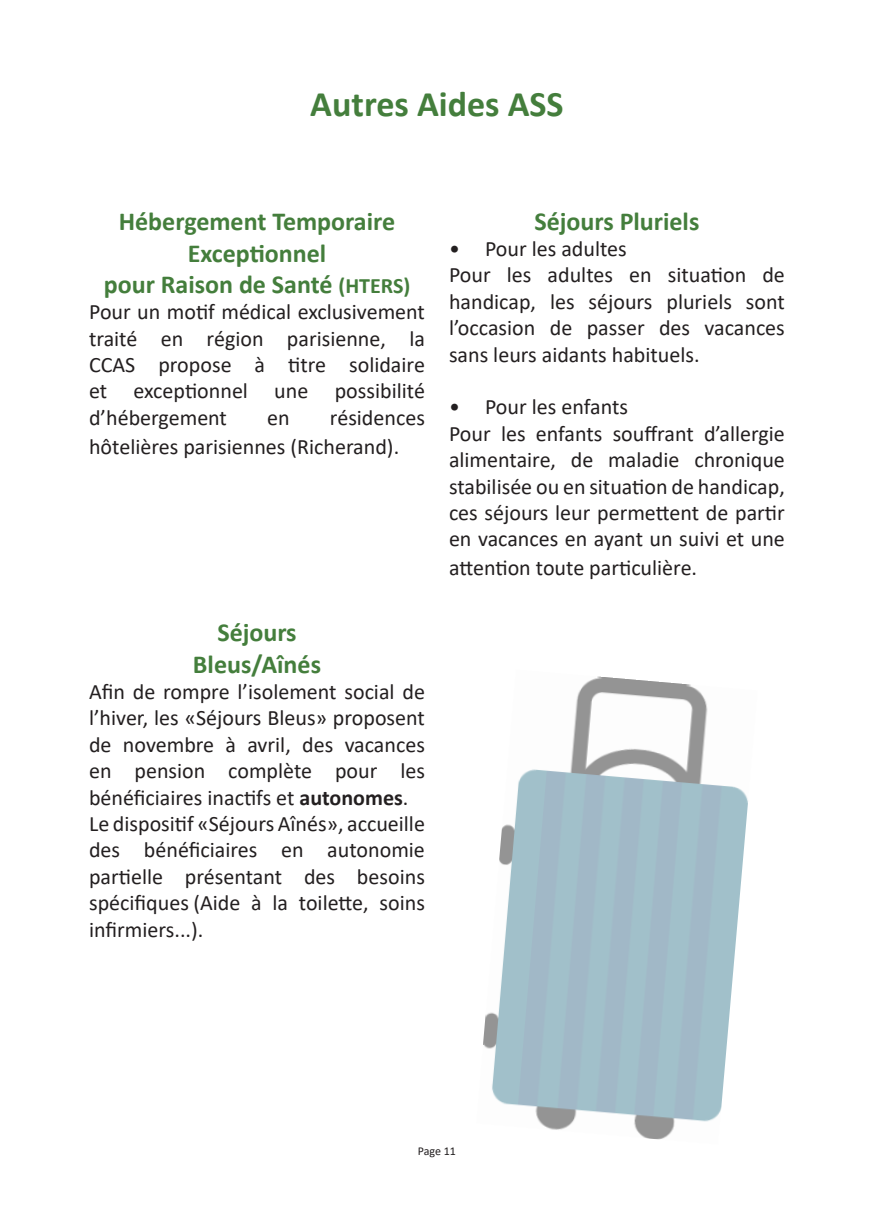
<style>
.page{position:relative;width:874px;height:1225px;background:#fff}
.page>*{position:absolute;margin:0;border:0;box-sizing:border-box;transform-origin:0 0}
.t1{font:700 36px "Calibri";color:#447e3c}
.t2{font:700 26px/31.2px "Calibri";color:#447e3c;text-align:center}
.t3{font:22px/26.4px "Calibri";color:#231f20;text-align:justify}
.t4{font:12px "Calibri";letter-spacing:-.005em;color:#231f20}
.s1{font-size:22px}
.s2{font-weight:700}
</style>
<div class="page">
<img style="left:483px;top:676px;width:265px;height:464px">
<p class="t1" style="left:310px;top:79px;width:255px">Autres Aides ASS</p>
<p class="t2" style="left:119px;top:206px;width:278px">Hébergement Temporaire<br>Exceptionnel</p>
<p class="t2" style="left:104px;top:268px;width:308px">pour Raison de Santé <span class="s1">(HTERS)</span></p>
<p class="t3" style="left:89px;top:298px;width:337px">Pour un motif médical exclusivement traité en région parisienne, la CCAS propose à titre solidaire et exceptionnel une possibilité d’hébergement</p>
<p class="t3" style="left:89px;top:402px;width:337px;line-height:28.8px;text-indent:241px">résidences hôtelières parisiennes (Richerand).</p>
<p class="t3" style="left:267px;top:404px;width:24px">en</p>
<p class="t2" style="left:217px;top:617px;width:81px">Séjours</p>
<p class="t2" style="left:193px;top:648px;width:129px">Bleus/Aînés</p>
<p class="t3" style="left:89px;top:678px;width:337px">Afin de rompre l’isolement social de l’hiver, les «Séjours Bleus» proposent de novembre à avril, des vacances en pension complète pour les bénéficiaires inactifs et <span class="s2">autonomes</span>.</p>
<p class="t3" style="left:89px;top:810px;width:337px">Le dispositif «Séjours Aînés», accueille des bénéficiaires en autonomie partielle présentant des besoins spécifiques (Aide à la toilette, soins infirmiers...).</p>
<p class="t2" style="left:534px;top:205px;width:166px">Séjours Pluriels</p>
<p class="t3" style="left:449px;top:235px;width:179px">• Pour les adultes</p>
<p class="t3" style="left:449px;top:261px;width:337px">Pour les adultes en situation de handicap, les séjours pluriels sont l’occasion de passer des vacances sans leurs aidants habituels.</p>
<p class="t3" style="left:449px;top:393px;width:180px">• Pour les enfants</p>
<p class="t3" style="left:449px;top:420px;width:337px">Pour les enfants souffrant d’allergie alimentaire, de maladie chronique stabilisée ou en situation de handicap, ces séjours leur permettent de partir en vacances en ayant un suivi et une</p>
<p class="t3" style="left:449px;top:554px;width:249px">attention toute particulière.</p>
<p class="t4" style="left:417px;top:1142px;width:40px">Page 11</p>
</div>
